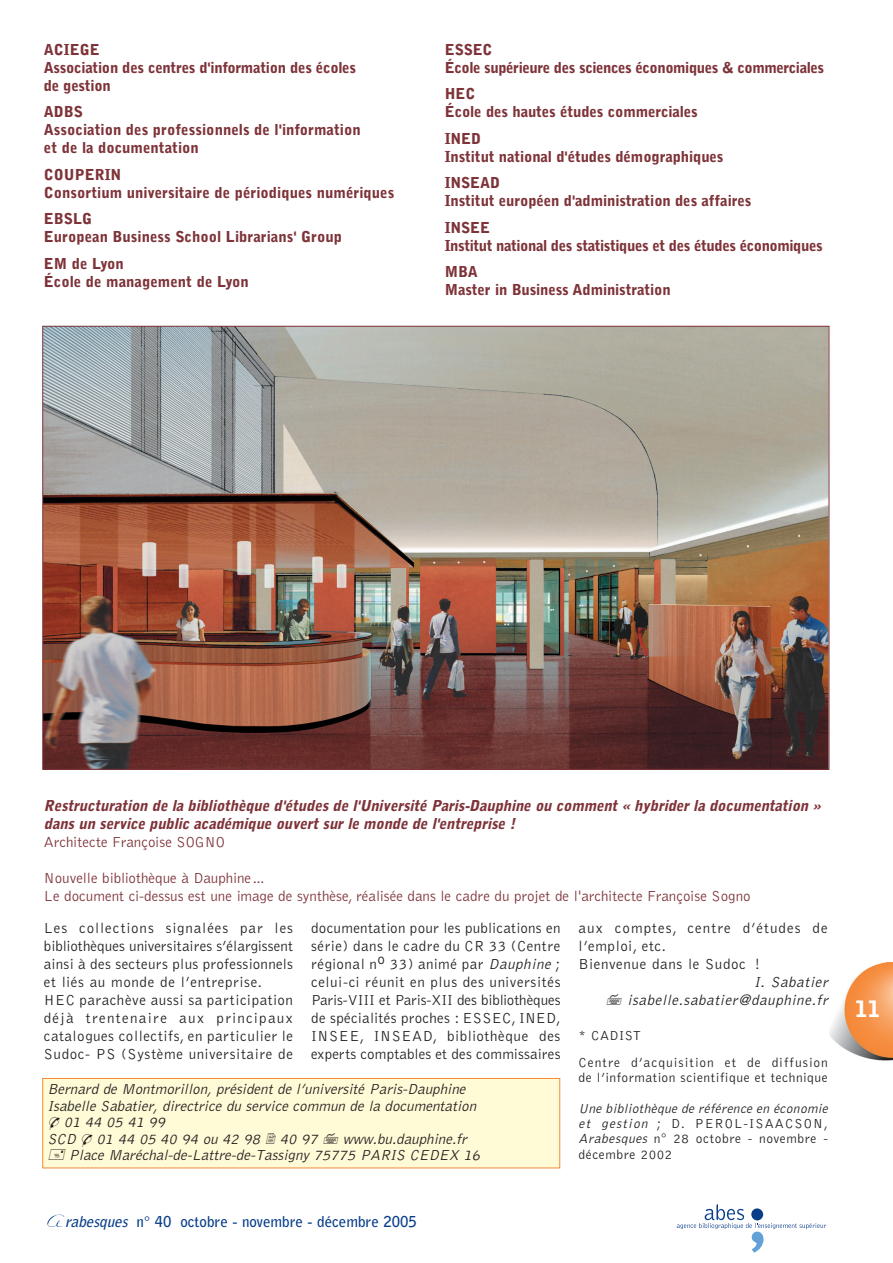
<style>
.page{position:relative;width:893px;height:1263px;background:#fff}
.page>*{position:absolute;margin:0;border:0;box-sizing:border-box;transform-origin:0 0}
.t1{font:900 22.5px "Bell Gothic";color:#fff}
.t2{font:300 15px/18px "Bell Gothic";letter-spacing:.035em;color:#231f20}
.t3{font:900 15px/18px "Bell Gothic";letter-spacing:-.01em;color:#7e3339}
.t4{font:italic 300 15px/18px "Bell Gothic";color:#231f20;text-align:right}
.t5{font:italic 900 15px/18px "Bell Gothic";color:#7e3339}
.t6{font:300 15px/18px "Bell Gothic";color:#7e3339}
.t7{font:900 15px/18px "Bell Gothic";letter-spacing:-.03em;color:#7e3339}
.t8{font:700 15px "Bell Gothic";color:#083e89}
.t9{font:italic 300 13.5px/15.3px "Bell Gothic";color:#231f20}
.t10{font:300 13.5px/27.3px "Bell Gothic";letter-spacing:.075em;color:#231f20}
.t11{font:300 13.5px "Bell Gothic";letter-spacing:.04em;color:#231f20}
.s1{font-style:italic}
.s2{font-style:normal}
</style>
<div class="page">
<img style="left:829px;top:962px;width:63px;height:99px">
<svg style="left:47px;top:1214px;width:18px;height:13px"></svg>
<svg style="left:676px;top:1204px;width:150px;height:49px"></svg>
<div style="left:43px;top:1078px;width:516px;height:90px;background:#fffbd6"></div>
<div style="left:42px;top:1078px;width:518px;height:90px;border:1px solid #f58938"></div>
<img style="left:44px;top:328px;width:783px;height:440px">
<p class="t3" style="left:44px;top:42px;width:314px">ACIEGE<br>Association des centres d'information des écoles de gestion</p>
<p class="t3" style="left:44px;top:104px;width:318px">ADBS<br>Association des professionnels de l'information et de la documentation</p>
<p class="t3" style="left:44px;top:167px;width:352px">COUPERIN<br>Consortium universitaire de périodiques numériques</p>
<p class="t3" style="left:44px;top:211px;width:300px">EBSLG<br>European Business School Librarians' Group</p>
<p class="t3" style="left:44px;top:256px;width:206px">EM de Lyon<br>École de management de Lyon</p>
<p class="t7" style="left:445px;top:42px;width:381px">ESSEC<br>École supérieure des sciences économiques &amp; commerciales</p>
<p class="t3" style="left:445px;top:86px;width:254px">HEC<br>École des hautes études commerciales</p>
<p class="t3" style="left:445px;top:131px;width:280px">INED<br>Institut national d'études démographiques</p>
<p class="t3" style="left:445px;top:175px;width:308px">INSEAD<br>Institut européen d'administration des affaires</p>
<p class="t7" style="left:445px;top:220px;width:379px">INSEE<br>Institut national des statistiques et des études économiques</p>
<p class="t3" style="left:445px;top:264px;width:227px">MBA<br>Master in Business Administration</p>
<p class="t5" style="left:44px;top:798px;width:781px">Restructuration de la bibliothèque d'études de l'Université Paris-Dauphine ou comment « hybrider la documentation » dans un service public académique ouvert sur le monde de l'entreprise !</p>
<p class="t6" style="left:44px;top:834px;width:182px">Architecte Françoise SOGNO</p>
<p class="t6" style="left:44px;top:870px;width:708px">Nouvelle bibliothèque à Dauphine…<br>Le document ci-dessus est une image de synthèse, réalisée dans le cadre du projet de l'architecte Françoise Sogno</p>
<p class="t2" style="left:44px;top:920px;width:251px">Les collections signalées par les bibliothèques universitaires s’élargissent ainsi à des secteurs plus professionnels et liés au monde de l’entreprise.<br>HEC parachève aussi sa participation déjà trentenaire aux principaux catalogues collectifs, en particulier le Sudoc- PS (Système universitaire de</p>
<p class="t2" style="left:311px;top:920px;width:251px;text-align:justify">documentation pour les publications en série) dans le cadre du CR 33 (Centre régional no 33) animé par <span class="s1">Dauphine</span>; celui-ci réunit en plus des universités Paris-VIII et Paris-XII des bibliothèques de spécialités proches : ESSEC, INED, INSEE, INSEAD, bibliothèque des experts comptables et des commissaires</p>
<p class="t2" style="left:578px;top:920px;width:251px">aux comptes, centre d’études de l’emploi, etc.<br>Bienvenue dans le Sudoc !</p>
<p class="t4" style="left:627px;top:974px;width:205px">I. Sabatier isabelle.sabatier@dauphine.fr</p>
<p class="t10" style="left:578px;top:1022px;width:251px">* CADIST<br>Centre d’acquisition et de diffusion</p>
<p class="t11" style="left:578px;top:1073px;width:251px">de l’information scientifique et technique</p>
<p class="t9" style="left:578px;top:1101px;width:253px">Une bibliothèque de référence en économie et gestion <span class="s2">; D. PEROL-ISAACSON,<br></span>Arabesques <span class="s2">n° 28 octobre - novembre - décembre 2002</span></p>
<p class="t4" style="left:47px;top:1081px;width:422px">Bernard de Montmorillon, président de l’université Paris-Dauphine</p>
<p class="t4" style="left:47px;top:1097px;width:433px">Isabelle Sabatier, directrice du service commun de la documentation</p>
<p class="t4" style="left:64px;top:1114px;width:106px">01 44 05 41 99</p>
<p class="t4" style="left:47px;top:1130px;width:274px">SCD 01 44 05 40 94 ou 42 98 40 97</p>
<p class="t4" style="left:69px;top:1131px;width:415px;line-height:16.5px;text-align:left;text-indent:274px">www.bu.dauphine.fr<br>Place Maréchal-de-Lattre-de-Tassigny 75775 PARIS CEDEX 16</p>
<p class="t8" style="left:65px;top:1216px;width:353px"><span class="s1">rabesques</span> n° 40 octobre - novembre - décembre 2005</p>
<h1 class="t1" style="left:855px;top:1001px;width:27px">11</h1>
</div>
